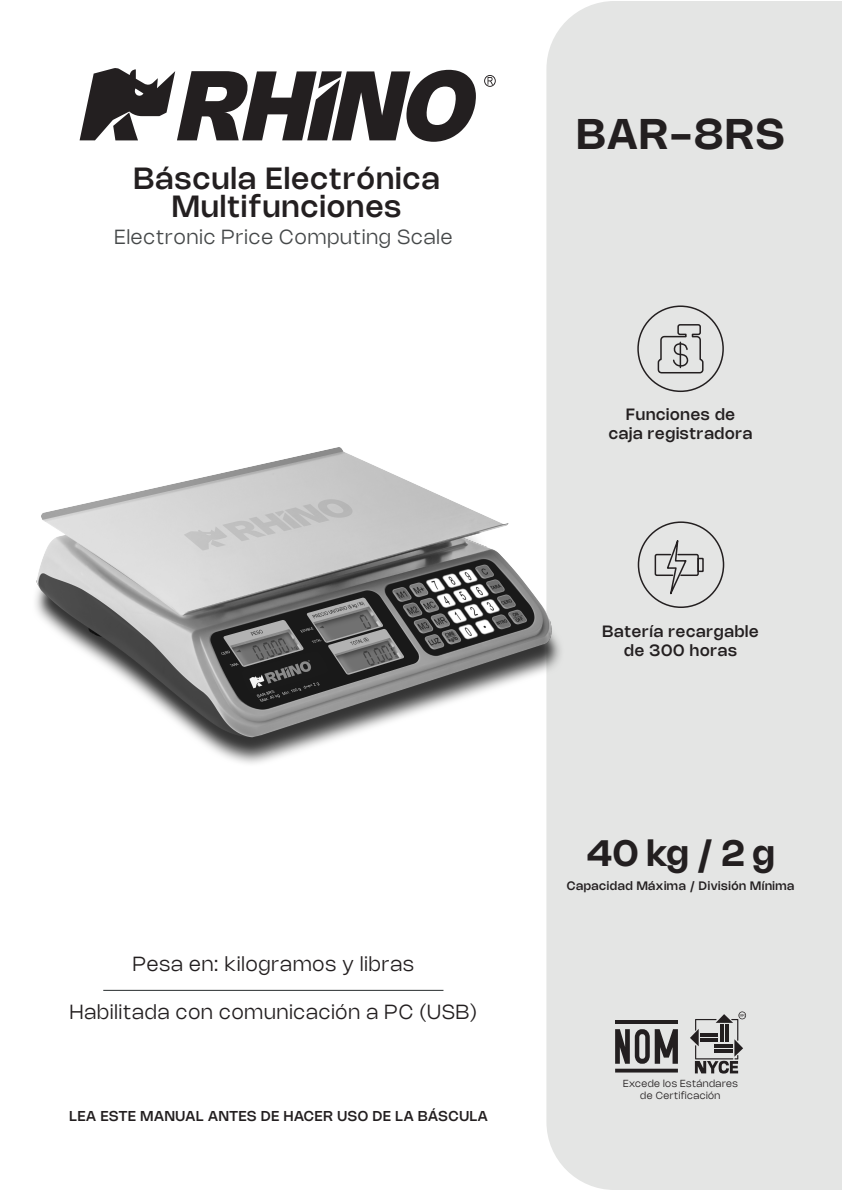
<style>
.page{position:relative;width:842px;height:1191px;background:#fff}
.page>*{position:absolute;margin:0;border:0;box-sizing:border-box;transform-origin:0 0}
.t1{font:600 42px "Nohemi";letter-spacing:.05em;color:#231f20}
.t2{font:600 36px "Nohemi";color:#231f20}
.t3{font:500 30px/28px "Nohemi";letter-spacing:.05em;color:#231f20;text-align:center}
.t4{font:300 20px "Nohemi";letter-spacing:.05em;color:#231f20}
.t5{font:300 20px "Nohemi";letter-spacing:.05em;color:#454849}
.t6{font:500 16px/19.2px "Nohemi";letter-spacing:.05em;color:#231f20;text-align:center}
.t7{font:500 14px "Nohemi";letter-spacing:.05em;color:#231f20}
.t8{font:500 12px "Nohemi";letter-spacing:.05em;color:#231f20}
.t9{font:300 10px/12px "Nohemi";letter-spacing:.05em;color:#231f20;text-align:center}
</style>
<div class="page">
<div style="left:546px;top:1px;width:296px;height:1189px;background:#e4e5e4"></div>
<div style="left:678px;top:1019px;width:5px;height:22px;background:#e4e5e4;border-radius:3px"></div>
<svg style="left:615px;top:1029px;width:63px;height:34px;background:#706e6f"></svg>
<svg style="left:615px;top:1068px;width:63px;height:4px"></svg>
<hr style="left:615px;top:1020px;width:63px;height:4px;background:#231f20">
<svg style="left:690px;top:1011px;width:56px;height:62px;background:#a4a3a3"></svg>
<div style="left:637px;top:305px;width:87px;height:87px;border:2px solid #231f20;border-radius:50%"></div>
<svg style="left:656px;top:323px;width:48px;height:51px;background:#c2c2c1"></svg>
<div style="left:638px;top:521px;width:86px;height:87px;border:2px solid #231f20;border-radius:50%"></div>
<svg style="left:654px;top:539px;width:50px;height:67px;background:#cacaca"></svg>
<svg style="left:80px;top:68px;width:396px;height:74px"></svg>
<svg style="left:484px;top:75px;width:12px;height:12px"></svg>
<img style="left:35px;top:415px;width:557px;height:372px">
<hr style="left:103px;top:990px;width:340px;height:1px;background:#262b2d">
<h3 class="t3" style="left:134px;top:166px;width:307px">Báscula Electrónica<br>Multifunciones</h3>
<p class="t5" style="left:115px;top:227px;width:339px">Electronic Price Computing Scale</p>
<p class="t4" style="left:133px;top:954px;width:283px">Pesa en: kilogramos y libras</p>
<p class="t4" style="left:70px;top:1002px;width:408px">Habilitada con comunicación a PC (USB)</p>
<p class="t7" style="left:70px;top:1108px;width:420px">LEA ESTE MANUAL ANTES DE HACER USO DE LA BÁSCULA</p>
<h1 class="t1" style="left:577px;top:114px;width:209px">BAR-8RS</h1>
<p class="t6" style="left:609px;top:405px;width:145px">Funciones de caja registradora</p>
<p class="t6" style="left:602px;top:622px;width:158px">Batería recargable de 300 horas</p>
<h2 class="t2" style="left:587px;top:836px;width:189px">40 kg / 2 g</h2>
<p class="t8" style="left:567px;top:880px;width:229px">Capacidad Máxima / División Mínima</p>
<p class="t9" style="left:623px;top:1078px;width:116px">Excede los Estándares de Certificación</p>
</div>
